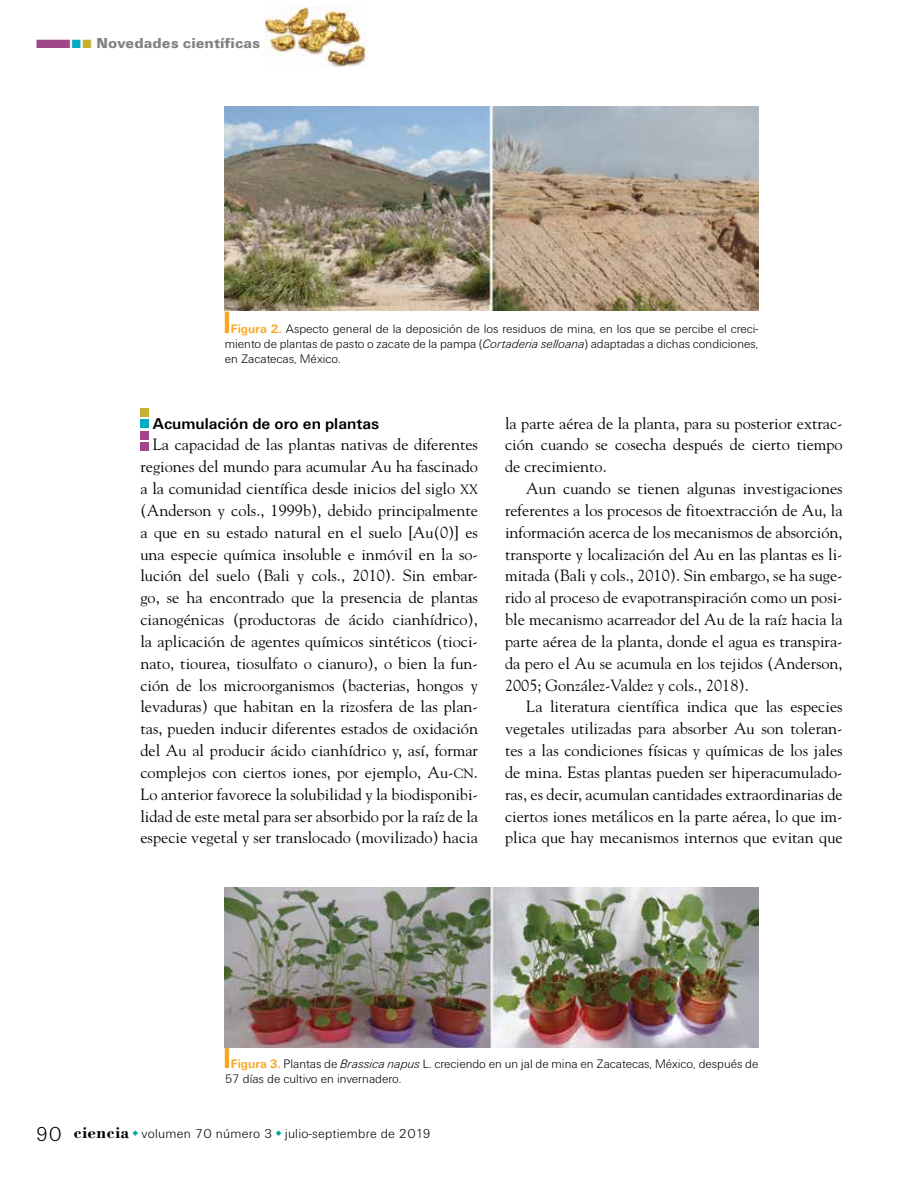
<style>
.page{position:relative;width:915px;height:1191px;background:#fff}
.page>*{position:absolute;margin:0;border:0;box-sizing:border-box;transform-origin:0 0}
.t1{font:16.2px/21.8px "Goudy";color:#000;text-align:justify}
.t2{font:700 16.2px "Unitus T";color:#000}
.t3{font:900 15px "Unitus T";letter-spacing:.005em;color:#808285}
.t4{font:300 13.5px "Unitus T";letter-spacing:.02em;color:#000}
.t5{font:300 12.75px/15px "Unitus T";color:#000;text-align:justify}
.s1{color:#a2468a}
.s2{color:#00acc3}
.s3{color:#c6af31}
.s4{color:#faa41d}
.s5{font-weight:700;color:#faa41d}
.s6{font-style:italic}
.s7{font-size:13.5px}
.s8{font-size:21px}
.s9{font-family:"Bodoni";font-weight:700;font-size:17.25px}
</style>
<div class="page">
<img style="left:265px;top:7px;width:102px;height:61px">
<img style="left:225px;top:107px;width:533px;height:203px">
<img style="left:224px;top:887px;width:533px;height:160px">
<div style="left:140px;top:442px;width:9px;height:8px;background:#a2468a"></div>
<div style="left:140px;top:431px;width:9px;height:8px;background:#a2468a"></div>
<div style="left:140px;top:419px;width:9px;height:9px;background:#00acc3"></div>
<div style="left:140px;top:408px;width:9px;height:9px;background:#c6af31"></div>
<p class="t3" style="left:35px;top:34px;width:227px"><span class="s1">■</span><span class="s2">■</span><span class="s3">■</span> Novedades científicas</p>
<p class="t5" style="left:225px;top:321px;width:535px"><span class="s4">■</span> <span class="s5">Figura 2.</span> Aspecto general de la deposición de los residuos de mina, en los que se percibe el creci&shy;miento de plantas de pasto o zacate de la pampa (<span class="s6">Cortaderia selloana</span>) adaptadas a dichas condiciones, en Zacatecas, México.</p>
<p class="t2" style="left:153px;top:414px;width:228px">Acumulación de oro en plantas</p>
<p class="t1" style="left:140px;top:433px;width:339px;text-indent:13px">La capacidad de las plantas nativas de diferentes regiones del mundo para acumular Au ha fascinado a la comunidad científica desde inicios del siglo <span class="s7">XX </span>(Anderson y cols., 1999b), debido principalmente a que en su estado natural en el suelo [Au(0)] es una especie química insoluble e inmóvil en la so&shy;lución del suelo (Bali y cols., 2010). Sin embar&shy;go, se ha encontrado que la presencia de plantas cianogénicas (productoras de ácido cianhídrico), la aplicación de agentes químicos sintéticos (tioci&shy;nato, tiourea, tiosulfato o cianuro), o bien la fun&shy;ción de los microorganismos (bacterias, hongos y levaduras) que habitan en la rizosfera de las plan&shy;tas, pueden inducir diferentes estados de oxidación del Au al producir ácido cianhídrico y, así, formar complejos con ciertos iones, por ejemplo, Au-<span class="s7">CN</span>.<br>Lo anterior favorece la solubilidad y la biodisponibi&shy;lidad de este metal para ser absorbido por la raíz de la especie vegetal y ser translocado (movilizado) hacia</p>
<p class="t1" style="left:505px;top:411px;width:339px">la parte aérea de la planta, para su posterior extrac&shy;ción cuando se cosecha después de cierto tiempo de crecimiento.</p>
<p class="t1" style="left:505px;top:477px;width:339px;text-indent:21px">Aun cuando se tienen algunas investigaciones referentes a los procesos de fitoextracción de Au, la información acerca de los mecanismos de absorción, transporte y localización del Au en las plantas es li&shy;mitada (Bali y cols., 2010). Sin embargo, se ha suge&shy;rido al proceso de evapotranspiración como un posi&shy;ble mecanismo acarreador del Au de la raíz hacia la parte aérea de la planta, donde el agua es transpira&shy;da pero el Au se acumula en los tejidos (Anderson, 2005; González-Valdez y cols., 2018).</p>
<p class="t1" style="left:505px;top:695px;width:339px;text-indent:21px">La literatura científica indica que las especies vegetales utilizadas para absorber Au son toleran&shy;tes a las condiciones físicas y químicas de los jales de mina. Estas plantas pueden ser hiperacumulado&shy;ras, es decir, acumulan cantidades extraordinarias de ciertos iones metálicos en la parte aérea, lo que im&shy;plica que hay mecanismos internos que evitan que</p>
<p class="t5" style="left:225px;top:1056px;width:535px"><span class="s4">■</span> <span class="s5">Figura 3.</span> Plantas de <span class="s6">Brassica napus</span> L. creciendo en un jal de mina en Zacatecas, México, después de<br>57 días de cultivo en invernadero.</p>
<p class="t4" style="left:36px;top:1125px;width:397px"><span class="s8">90</span> <span class="s9">ciencia</span> volumen 70 número 3 julio-septiembre de 2019</p>
</div>
